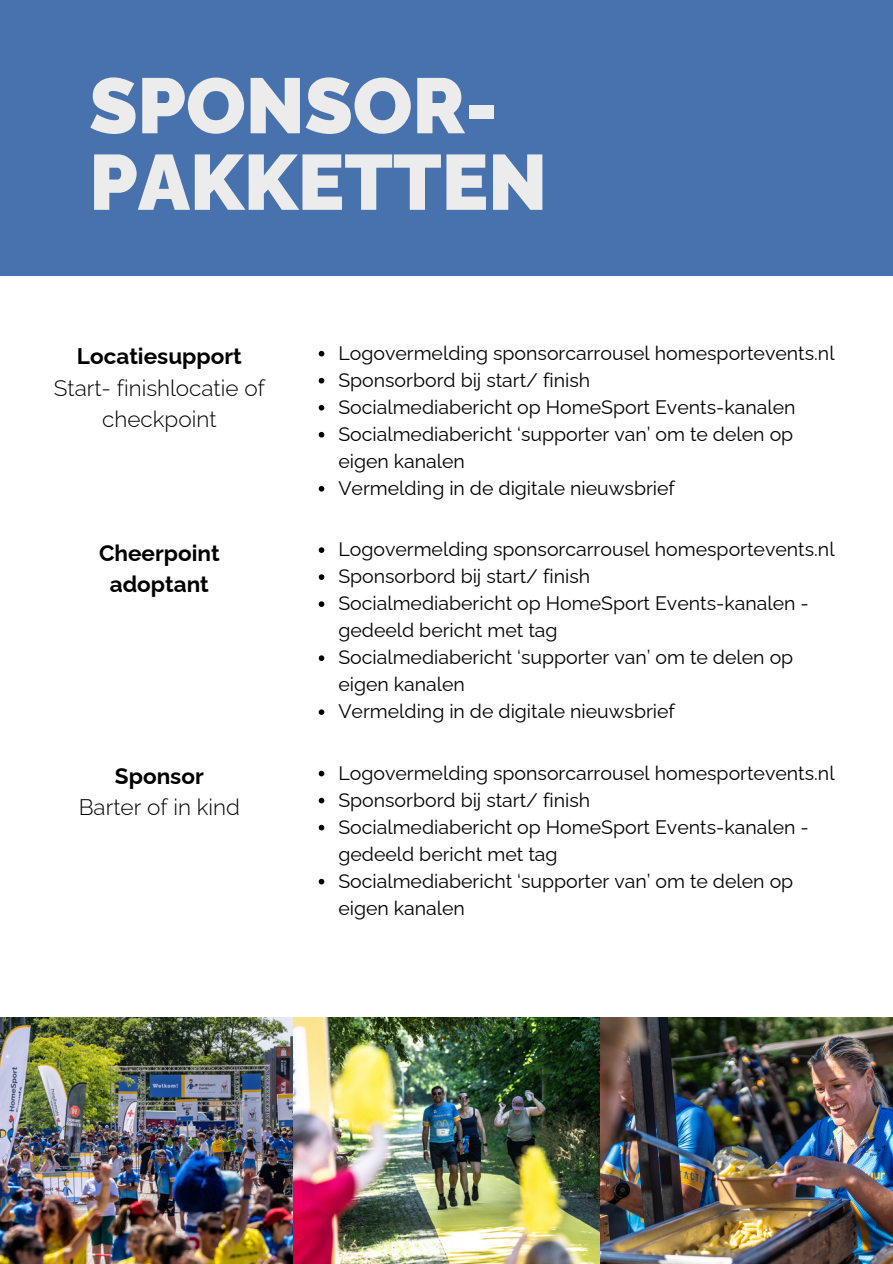
<style>
.page{position:relative;width:893px;height:1264px;background:#fff}
.page>*{position:absolute;margin:0;border:0;box-sizing:border-box;transform-origin:0 0}
.t1{font:900 78px/76.5px "Raleway";color:#edeced}
.t2{font:300 22.5px/31.5px "Raleway";color:#000;text-align:center}
.t3{font:700 22.5px/31.5px "Raleway";color:#000;text-align:center}
.t4{font:19.5px/27px "Raleway";color:#000}
</style>
<div class="page">
<img style="left:0;top:1017px;width:892px;height:246px">
<div style="left:0;top:0;width:892px;height:275px;background:#4872ae"></div>
<svg style="left:319px;top:351px;width:5px;height:5px"></svg>
<svg style="left:319px;top:378px;width:5px;height:5px"></svg>
<svg style="left:319px;top:405px;width:5px;height:5px"></svg>
<svg style="left:319px;top:432px;width:5px;height:5px"></svg>
<svg style="left:319px;top:486px;width:5px;height:5px"></svg>
<svg style="left:319px;top:547px;width:5px;height:6px"></svg>
<svg style="left:319px;top:574px;width:5px;height:6px"></svg>
<svg style="left:319px;top:601px;width:5px;height:6px"></svg>
<svg style="left:319px;top:655px;width:5px;height:6px"></svg>
<svg style="left:319px;top:709px;width:5px;height:6px"></svg>
<svg style="left:319px;top:770px;width:5px;height:6px"></svg>
<svg style="left:319px;top:797px;width:5px;height:6px"></svg>
<svg style="left:319px;top:824px;width:5px;height:6px"></svg>
<svg style="left:319px;top:878px;width:5px;height:6px"></svg>
<h1 class="t1" style="left:89px;top:67px;width:459px">SPONSOR-<br>PAKKETTEN</h1>
<p class="t3" style="left:77px;top:340px;width:166px">Locatiesupport</p>
<p class="t2" style="left:54px;top:372px;width:212px">Start- finishlocatie of checkpoint</p>
<p class="t4" style="left:338px;top:339px;width:497px">Logovermelding sponsorcarrousel homesportevents.nl Sponsorbord bij start/ finish<br>Socialmediabericht op HomeSport Events-kanalen Socialmediabericht ‘supporter van’ om te delen op eigen kanalen<br>Vermelding in de digitale nieuwsbrief</p>
<p class="t3" style="left:99px;top:537px;width:122px">Cheerpoint adoptant</p>
<p class="t4" style="left:338px;top:536px;width:497px">Logovermelding sponsorcarrousel homesportevents.nl Sponsorbord bij start/ finish<br>Socialmediabericht op HomeSport Events-kanalen - gedeeld bericht met tag<br>Socialmediabericht ‘supporter van’ om te delen op eigen kanalen<br>Vermelding in de digitale nieuwsbrief</p>
<p class="t3" style="left:115px;top:760px;width:90px">Sponsor</p>
<p class="t2" style="left:79px;top:791px;width:163px">Barter of in kind</p>
<p class="t4" style="left:338px;top:759px;width:497px">Logovermelding sponsorcarrousel homesportevents.nl Sponsorbord bij start/ finish<br>Socialmediabericht op HomeSport Events-kanalen - gedeeld bericht met tag<br>Socialmediabericht ‘supporter van’ om te delen op eigen kanalen</p>
</div>
